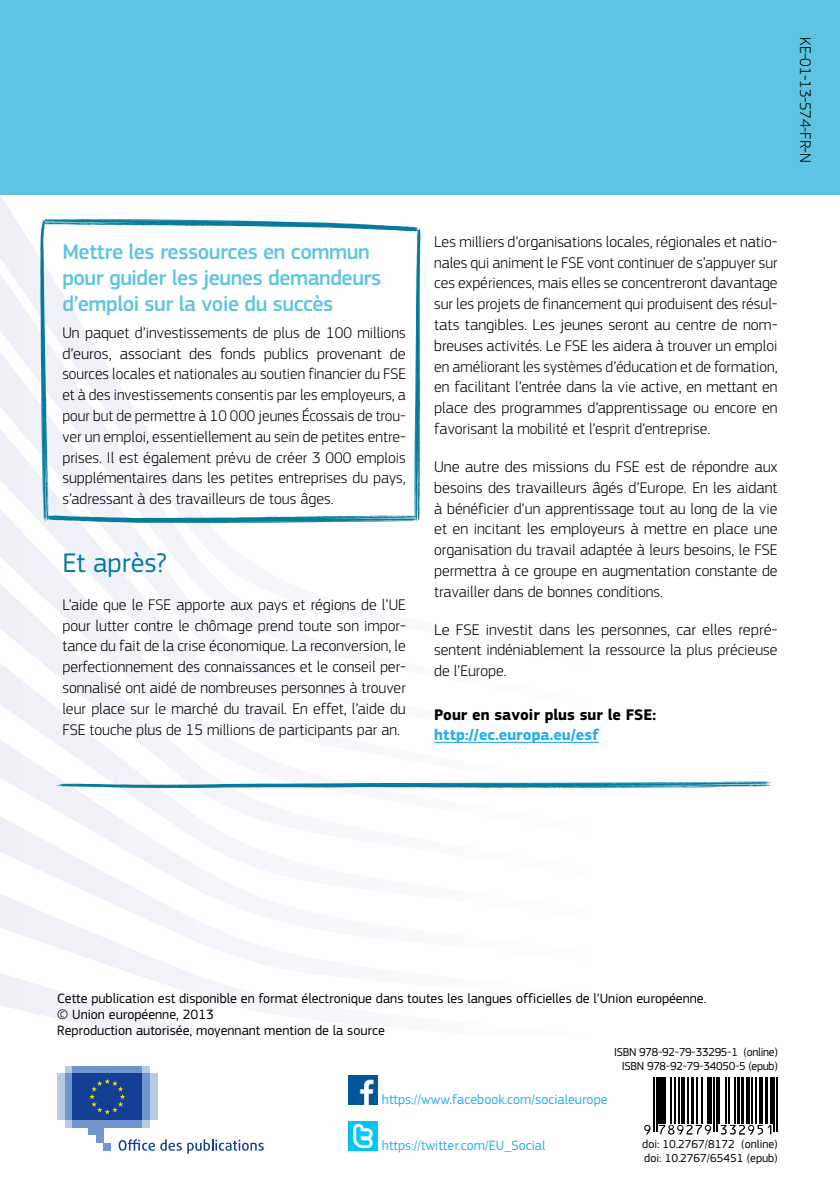
<style>
.page{position:relative;width:840px;height:1191px;background:#fff}
.page>*{position:absolute;margin:0;border:0;box-sizing:border-box;transform-origin:0 0}
.Header_III{font:28px "EC Square Sans Pro";color:#057c9c}
.titre_box{font:500 22px/26px "EC Square Sans Pro";letter-spacing:-.02em;color:#5ec4e1}
.Body{font:300 16px/20.8px "EC Square Sans Pro";color:#000;text-align:justify}
.Body_box{font:300 16px/20.8px "EC Square Sans Pro";color:#000;text-align:justify}
.Body-2{font:700 16px/20.8px "EC Square Sans Pro";color:#000}
.Body-3{font:300 16px "EC Square Sans Pro";letter-spacing:-.02em;color:#000}
.t1{font:14px "EC Square Sans Pro";color:#000}
.t2{font:14px "EC Square Sans Pro";color:#2bafe6}
.t3{font:12px "EC Square Sans Pro";letter-spacing:-.02em;color:#000}
.t4{font:12px "EC Square Sans Pro";color:#000}
.s1{color:#2bafe6}
</style>
<div class="page">
<svg style="left:26px;top:792px;width:206px;height:8px;fill:#f4f5fa"></svg>
<svg style="left:0;top:800px;width:232px;height:81px"></svg>
<svg style="left:0;top:881px;width:232px;height:83px"></svg>
<svg style="left:0;top:964px;width:232px;height:70px"></svg>
<svg style="left:0;top:232px;width:421px;height:82px;fill:#eff0f8"></svg>
<svg style="left:0;top:314px;width:40px;height:81px;fill:#eff0f8"></svg>
<svg style="left:0;top:395px;width:585px;height:397px"></svg>
<div style="left:0;top:0;width:839px;height:194px;background:#5ec4e1"></div>
<svg style="left:56px;top:781px;width:715px;height:8px"></svg>
<svg style="left:40px;top:219px;width:380px;height:304px"></svg>
<hr style="left:839px;top:433px;width:1px;height:368px;background:#007187">
<hr style="left:434px;top:742px;width:164px;height:1px;background:#2bafe6">
<div style="left:65px;top:1119px;width:85px;height:8px;background:#b8cae6"></div>
<div style="left:65px;top:1065px;width:85px;height:8px;background:#b8cae6"></div>
<div style="left:72px;top:1065px;width:70px;height:8px;background:#7196ce"></div>
<div style="left:72px;top:1119px;width:70px;height:8px;background:#7196ce"></div>
<div style="left:142px;top:1073px;width:8px;height:46px;background:#7196ce"></div>
<div style="left:150px;top:1073px;width:7px;height:46px;background:#b8cae6"></div>
<div style="left:65px;top:1073px;width:7px;height:46px;background:#7196ce"></div>
<div style="left:57px;top:1073px;width:8px;height:46px;background:#b8cae6"></div>
<div style="left:88px;top:1119px;width:15px;height:16px;background:#7196ce"></div>
<div style="left:96px;top:1119px;width:7px;height:23px;background:#7196ce"></div>
<div style="left:103px;top:1142px;width:8px;height:8px;background:#7196ce"></div>
<div style="left:72px;top:1073px;width:70px;height:46px;background:#134094"></div>
<svg style="left:89px;top:1079px;width:36px;height:35px"></svg>
<svg style="left:118px;top:1139px;width:145px;height:14px"></svg>
<img style="left:348px;top:1075px;width:29px;height:29px">
<img style="left:348px;top:1121px;width:29px;height:29px">
<hr style="left:653px;top:1076px;width:1px;height:55px;background:#000">
<hr style="left:655px;top:1076px;width:1px;height:55px;background:#000">
<hr style="left:658px;top:1076px;width:4px;height:47px;background:#000">
<hr style="left:663px;top:1076px;width:2px;height:47px;background:#000">
<hr style="left:670px;top:1076px;width:1px;height:47px;background:#000">
<hr style="left:674px;top:1076px;width:1px;height:47px;background:#000">
<hr style="left:677px;top:1076px;width:1px;height:47px;background:#000">
<svg style="left:681px;top:1077px;width:3px;height:46px"></svg>
<hr style="left:687px;top:1076px;width:1px;height:47px;background:#000">
<hr style="left:691px;top:1076px;width:2px;height:47px;background:#000">
<hr style="left:696px;top:1076px;width:1px;height:47px;background:#000">
<hr style="left:701px;top:1076px;width:1px;height:47px;background:#000">
<hr style="left:706px;top:1076px;width:1px;height:47px;background:#000">
<hr style="left:709px;top:1076px;width:2px;height:47px;background:#000">
<hr style="left:713px;top:1076px;width:1px;height:55px;background:#000">
<hr style="left:715px;top:1076px;width:1px;height:55px;background:#000">
<hr style="left:718px;top:1076px;width:1px;height:47px;background:#000">
<hr style="left:724px;top:1076px;width:2px;height:47px;background:#000">
<hr style="left:727px;top:1076px;width:1px;height:47px;background:#000">
<hr style="left:734px;top:1076px;width:1px;height:47px;background:#000">
<hr style="left:736px;top:1076px;width:3px;height:47px;background:#000">
<hr style="left:740px;top:1076px;width:3px;height:47px;background:#000">
<hr style="left:746px;top:1076px;width:3px;height:47px;background:#000">
<hr style="left:751px;top:1076px;width:1px;height:47px;background:#000">
<hr style="left:755px;top:1076px;width:1px;height:47px;background:#000">
<hr style="left:759px;top:1076px;width:3px;height:47px;background:#000">
<hr style="left:764px;top:1076px;width:2px;height:47px;background:#000">
<hr style="left:769px;top:1076px;width:3px;height:47px;background:#000">
<hr style="left:773px;top:1076px;width:1px;height:55px;background:#000">
<hr style="left:776px;top:1076px;width:1px;height:55px;background:#000">
<svg style="left:644px;top:1124px;width:6px;height:10px"></svg>
<svg style="left:658px;top:1124px;width:52px;height:10px"></svg>
<svg style="left:720px;top:1124px;width:51px;height:10px"></svg>
<p class="Body-3" style="left:814px;top:37px;width:127px;rotate:90deg">KE-01-13-574-FR-N</p>
<h4 class="titre_box" style="left:62px;top:239px;width:320px">Mettre les ressources en commun pour guider les jeunes demandeurs d’emploi sur la voie du succès</h4>
<p class="Body_box" style="left:62px;top:322px;width:345px">Un paquet d’investissements de plus de 100 millions d’euros, associant des fonds publics provenant de sources locales et nationales au soutien financier du FSE et à des investissements consentis par les employeurs, a pour but de permettre à 10 000 jeunes Écossais de trou&shy;ver un emploi, essentiellement au sein de petites entre&shy;prises. Il est également prévu de créer 3 000 emplois supplémentaires dans les petites entreprises du pays, s’adressant à des travailleurs de tous âges.</p>
<h3 class="Header_III" style="left:62px;top:546px;width:106px">Et après?</h3>
<p class="Body" style="left:62px;top:594px;width:345px">L’aide que le FSE apporte aux pays et régions de l’UE pour lutter contre le chômage prend toute son impor&shy;tance du fait de la crise économique. La reconversion, le perfectionnement des connaissances et le conseil per&shy;sonnalisé ont aidé de nombreuses personnes à trouver leur place sur le marché du travail. En effet, l’aide du FSE touche plus de 15 millions de participants par an.</p>
<p class="Body" style="left:434px;top:231px;width:345px">Les milliers d’organisations locales, régionales et natio&shy;nales qui animent le FSE vont continuer de s’appuyer sur ces expériences, mais elles se concentreront davantage sur les projets de financement qui produisent des résul&shy;tats tangibles. Les jeunes seront au centre de nom&shy;breuses activités. Le FSE les aidera à trouver un emploi en améliorant les systèmes d’éducation et de formation, en facilitant l’entrée dans la vie active, en mettant en place des programmes d’apprentissage ou encore en favorisant la mobilité et l’esprit d’entreprise.</p>
<p class="Body" style="left:434px;top:456px;width:345px">Une autre des missions du FSE est de répondre aux besoins des travailleurs âgés d’Europe. En les aidant à bénéficier d’un apprentissage tout au long de la vie et en incitant les employeurs à mettre en place une organisation du travail adaptée à leurs besoins, le FSE permettra à ce groupe en augmentation constante de travailler dans de bonnes conditions.</p>
<p class="Body" style="left:434px;top:619px;width:344px">Le FSE investit dans les personnes, car elles repré&shy;sentent indéniablement la ressource la plus précieuse de l’Europe.</p>
<p class="Body-2" style="left:434px;top:704px;width:223px">Pour en savoir plus sur le FSE: <span class="s1">http://ec.europa.eu/esf</span></p>
<p class="t1" style="left:57px;top:990px;width:650px">Cette publication est disponible en format électronique dans toutes les langues officielles de l’Union européenne.</p>
<p class="t1" style="left:57px;top:1006px;width:158px">© Union européenne, 2013</p>
<p class="t1" style="left:57px;top:1022px;width:329px">Reproduction autorisée, moyennant mention de la source</p>
<p class="t3" style="left:613px;top:1045px;width:165px">ISBN 978-92-79-33295-1 (online)</p>
<p class="t3" style="left:621px;top:1059px;width:157px">ISBN 978-92-79-34050-5 (epub)</p>
<p class="t2" style="left:381px;top:1091px;width:227px">https://www.facebook.com/socialeurope</p>
<p class="t2" style="left:381px;top:1137px;width:165px">https://twitter.com/EU_Social</p>
<p class="t4" style="left:641px;top:1137px;width:137px">doi: 10.2767/8172 (online)</p>
<p class="t4" style="left:644px;top:1151px;width:135px">doi: 10.2767/65451 (epub)</p>
</div>
